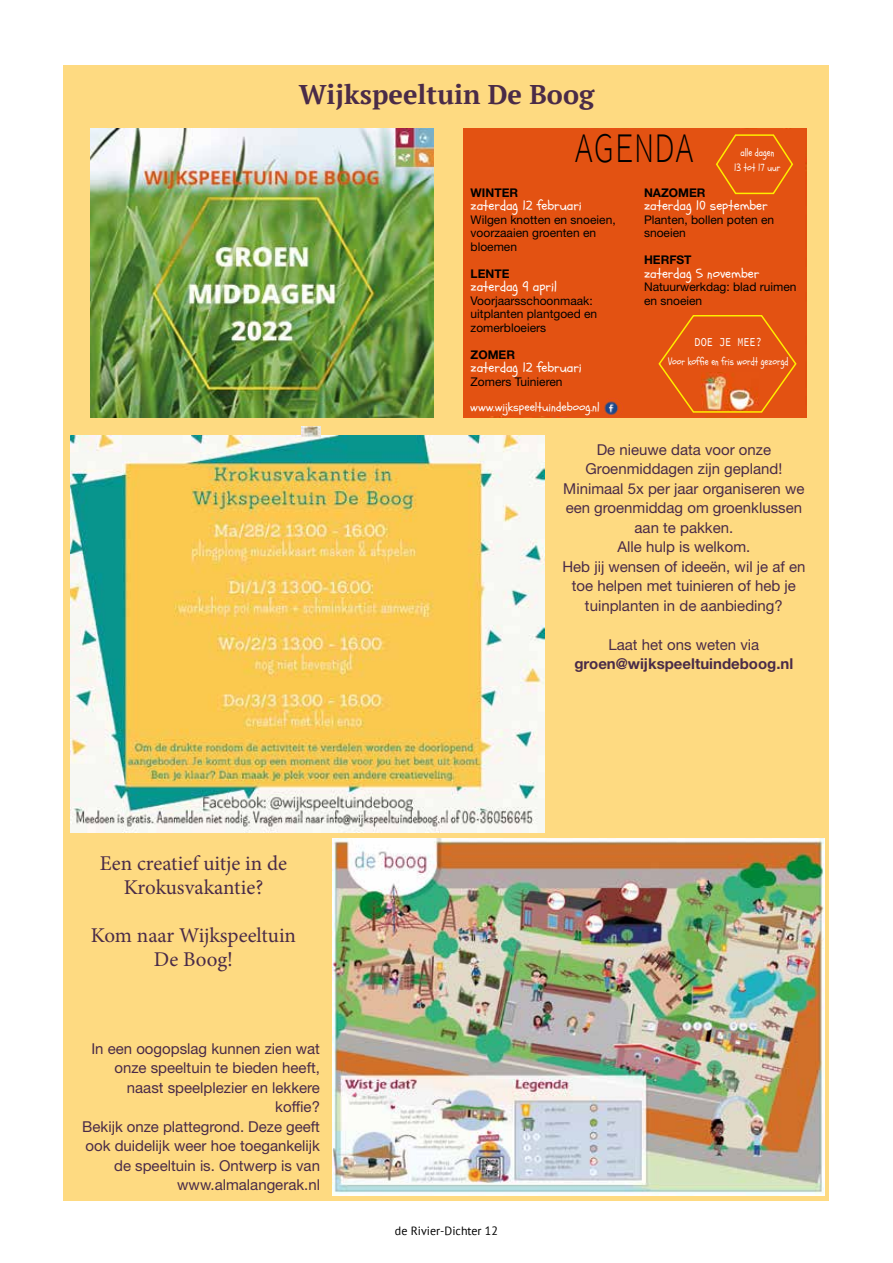
<style>
.page{position:relative;width:893px;height:1263px;background:#fff}
.page>*{position:absolute;margin:0;border:0;box-sizing:border-box;transform-origin:0 0}
.t1{font:300 42px "Source Code Pro";color:#000;scale:.8 1}
.t2{font:700 27px "PT Serif";color:#4a2b48}
.t3{font:21px/24px "Minion Pro";color:#4a2b48;text-align:center}
.t4{font:15px/19.5px "Helvetica Neue LT Std";color:#4a2b48;text-align:center}
.t5{font:700 15px "Helvetica Neue LT Std";color:#4a2b48}
.t6{font:13.5px "Schoolbell";color:#fff}
.t7{font:12px/13.5px "Helvetica Neue LT Std";color:#000}
.t8{font:700 12px "Helvetica Neue LT Std";color:#000}
.t9{font:12px "Schoolbell";color:#fff}
.t10{font:12px "PT Sans";color:#000}
.t11{font:12px "Source Code Pro";color:#fff;scale:.85 1}
.t12{font:10.5px/15px "Schoolbell";color:#fff;text-align:center;scale:.84 1}
</style>
<div class="page">
<div style="left:64px;top:65px;width:765px;height:1135px;background:#feda7e"></div>
<img style="left:70px;top:435px;width:474px;height:397px">
<img style="left:302px;top:426px;width:18px;height:10px">
<img style="left:91px;top:129px;width:343px;height:288px">
<img style="left:333px;top:838px;width:491px;height:357px">
<div style="left:463px;top:129px;width:342px;height:287px;background:#e35212"></div>
<svg style="left:716px;top:134px;width:77px;height:61px"></svg>
<svg style="left:658px;top:315px;width:139px;height:98px"></svg>
<img style="left:702px;top:372px;width:56px;height:39px">
<img style="left:602px;top:398px;width:20px;height:20px">
<h2 class="t2" style="left:299px;top:76px;width:297px">Wijkspeeltuin De Boog</h2>
<h1 class="t1" style="left:574px;top:123px;width:153px">AGENDA</h1>
<p class="t12" style="left:734px;top:146px;width:57px">alle dagen<br>13 tot 17 uur</p>
<p class="t8" style="left:471px;top:185px;width:49px">WINTER</p>
<p class="t6" style="left:471px;top:197px;width:113px">zaterdag 12 februari</p>
<p class="t7" style="left:471px;top:213px;width:147px">Wilgen knotten en snoeien, voorzaaien groenten en bloemen</p>
<p class="t8" style="left:471px;top:266px;width:40px">LENTE</p>
<p class="t6" style="left:471px;top:278px;width:88px">zaterdag 9 april</p>
<p class="t7" style="left:471px;top:294px;width:128px">Voorjaarsschoonmaak: uitplanten plantgoed en zomerbloeiers</p>
<p class="t8" style="left:471px;top:347px;width:46px">ZOMER</p>
<p class="t6" style="left:471px;top:359px;width:113px">zaterdag 12 februari</p>
<p class="t7" style="left:471px;top:375px;width:94px">Zomers Tuinieren</p>
<p class="t9" style="left:470px;top:399px;width:131px">www.wijkspeeltuindeboog.nl</p>
<p class="t8" style="left:644px;top:185px;width:27px">nazomer</p>
<p class="t6" style="left:644px;top:197px;width:125px">zaterdag 10 september</p>
<p class="t7" style="left:644px;top:213px;width:132px">Planten, bollen poten en snoeien</p>
<p class="t8" style="left:644px;top:253px;width:46px">her fst</p>
<p class="t6" style="left:644px;top:264px;width:117px">zaterdag 5 november</p>
<p class="t7" style="left:644px;top:280px;width:154px">Natuurwerkdag: blad ruimen en snoeien</p>
<p class="t11" style="left:694px;top:334px;width:81px">DOE JE MEE?</p>
<p class="t12" style="left:668px;top:354px;width:145px">Voor koffie en fris wordt gezorgd</p>
<h3 class="t3" style="left:100px;top:852px;width:189px">Een creatief uitje in de<br>Krokusvakantie?</h3>
<h3 class="t3" style="left:91px;top:924px;width:207px">Kom naar Wijkspeeltuin<br>De Boog!</h3>
<p class="t4" style="left:82px;top:1038px;width:239px;text-align:right">In een oogopslag kunnen zien wat onze speeltuin te bieden heeft, naast speelplezier en lekkere koffie?<br>Bekijk onze plattegrond. Deze geeft ook duidelijk weer hoe toegankelijk de speeltuin is. Ontwerp is van www.almalangerak.nl</p>
<p class="t4" style="left:562px;top:440px;width:245px">De nieuwe data voor onze<br>Groenmiddagen zijn gepland!<br>Minimaal 5x per jaar organiseren we een groenmiddag om groenklussen aan te pakken.<br>Alle hulp is welkom.<br>Heb jij wensen of ideeën, wil je af en toe helpen met tuinieren of heb je tuinplanten in de aanbieding?</p>
<p class="t4" style="left:608px;top:635px;width:152px">Laat het ons weten via</p>
<p class="t5" style="left:574px;top:655px;width:220px">groen@wijkspeeltuindeboog.nl</p>
<p class="t10" style="left:395px;top:1223px;width:105px">de Rivier-Dichter 12</p>
</div>
